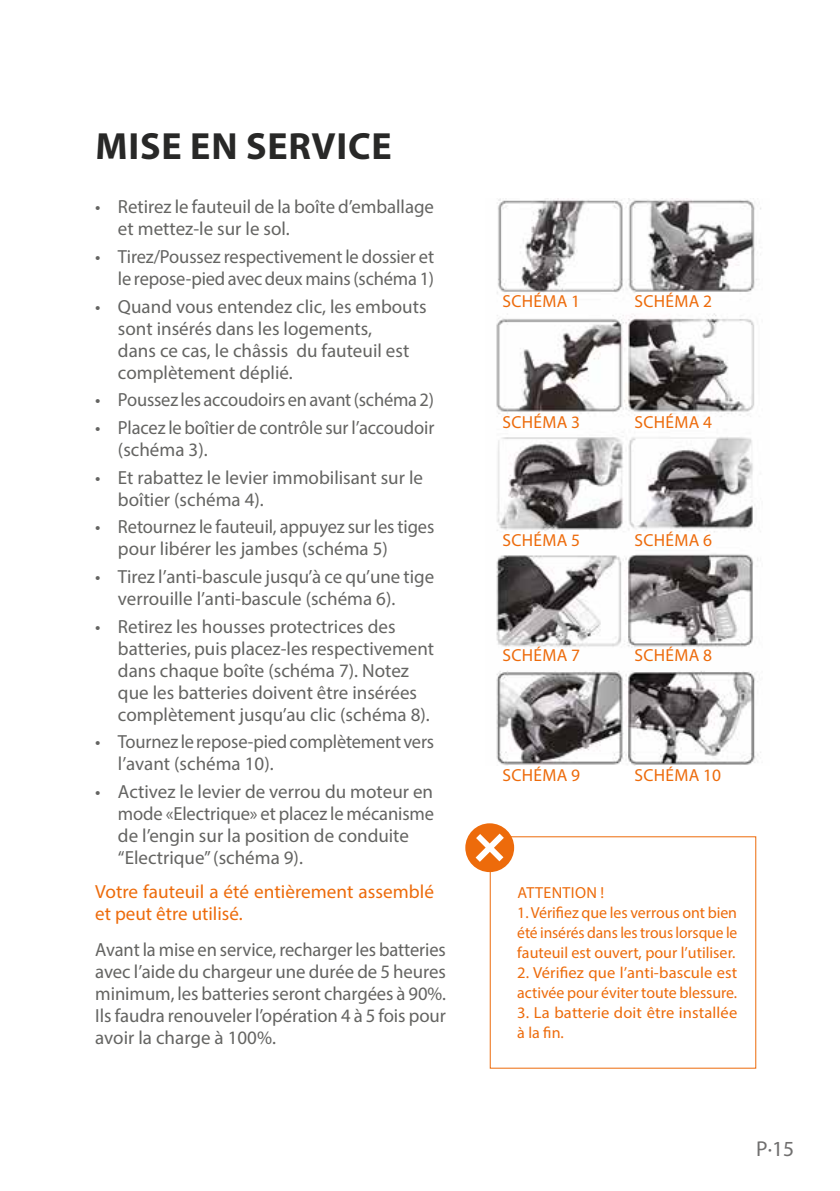
<style>
.page{position:relative;width:840px;height:1191px;background:#fff}
.page>*{position:absolute;margin:0;border:0;box-sizing:border-box;transform-origin:0 0}
.t1{font:700 38px "Myriad Pro";letter-spacing:.02em;color:#282827}
.t2{font:21.6px "Myriad Pro";color:#706f6f}
.t3{font:19px/22px "Myriad Pro";color:#646462}
.t4{font:19px/22px "Myriad Pro";color:#ed6b0b}
.t5{font:17.4px "Myriad Pro";letter-spacing:.02em;color:#ed6b0b}
.t6{font:16px/20px "Myriad Pro";color:#ed6b0b}
.t7{font:16px "Myriad Pro";letter-spacing:.02em;color:#ed6b0b}
</style>
<div class="page">
<img style="left:496px;top:198px;width:265px;height:567px">
<div style="left:465px;top:823px;width:49px;height:49px;background:#ed6b0b;border-radius:50%"></div>
<svg style="left:475px;top:833px;width:28px;height:29px"></svg>
<h1 class="t1" style="left:96px;top:121px;width:297px">MISE EN SERVICE</h1>
<p class="t3" style="left:118px;top:195px;width:317px;text-indent:-23px">• Retirez le fauteuil de la boîte d’emballage et mettez-le sur le sol.</p>
<p class="t3" style="left:95px;top:245px;width:340px;text-align:right">• Tirez/Poussez respectivement le dossier et le repose-pied avec deux mains (schéma 1)</p>
<p class="t3" style="left:118px;top:295px;width:310px;text-indent:-23px">• Quand vous entendez clic, les embouts sont insérés dans les logements,<br>dans ce cas, le châssis du fauteuil est complètement déplié.</p>
<p class="t3" style="left:95px;top:388px;width:340px">• Poussez les accoudoirs en avant (schéma 2)</p>
<p class="t3" style="left:118px;top:416px;width:318px;text-indent:-23px">• Placez le boîtier de contrôle sur l’accoudoir (schéma 3).</p>
<p class="t3" style="left:118px;top:466px;width:306px;text-indent:-23px">• Et rabattez le levier immobilisant sur le boîtier (schéma 4).</p>
<p class="t3" style="left:118px;top:515px;width:318px;text-indent:-23px">• Retournez le fauteuil, appuyez sur les tiges pour libérer les jambes (schéma 5)</p>
<p class="t3" style="left:118px;top:565px;width:317px;text-indent:-23px">• Tirez l’anti-bascule jusqu’à ce qu’une tige verrouille l’anti-bascule (schéma 6).</p>
<p class="t3" style="left:118px;top:615px;width:317px;text-indent:-23px">• Retirez les housses protectrices des batteries, puis placez-les respectivement dans chaque boîte (schéma 7). Notez que les batteries doivent être insérées complètement jusqu’au clic (schéma 8).</p>
<p class="t3" style="left:118px;top:730px;width:317px;text-indent:-23px">• Tournez le repose-pied complètement vers l’avant (schéma 10).</p>
<p class="t3" style="left:118px;top:780px;width:317px;text-indent:-23px">• Activez le levier de verrou du moteur en mode «Electrique» et placez le mécanisme de l’engin sur la position de conduite “Electrique” (schéma 9).</p>
<p class="t4" style="left:95px;top:880px;width:340px">Votre fauteuil a été entièrement assemblé et peut être utilisé.</p>
<p class="t3" style="left:95px;top:938px;width:352px;text-align:justify">Avant la mise en service, recharger les batteries avec l’aide du chargeur une durée de 5 heures minimum, les batteries seront chargées à 90%.<br>Ils faudra renouveler l’opération 4 à 5 fois pour avoir la charge à 100%.</p>
<p class="t5" style="left:502px;top:291px;width:79px">SCHÉMA 1</p>
<p class="t5" style="left:634px;top:291px;width:79px">SCHÉMA 2</p>
<p class="t5" style="left:502px;top:411px;width:79px">SCHÉMA 3</p>
<p class="t5" style="left:634px;top:411px;width:79px">SCHÉMA 4</p>
<p class="t5" style="left:502px;top:529px;width:79px">SCHÉMA 5</p>
<p class="t5" style="left:634px;top:529px;width:79px">SCHÉMA 6</p>
<p class="t5" style="left:502px;top:644px;width:79px">SCHÉMA 7</p>
<p class="t5" style="left:634px;top:644px;width:79px">SCHÉMA 8</p>
<p class="t5" style="left:502px;top:764px;width:79px">SCHÉMA 9</p>
<p class="t5" style="left:634px;top:764px;width:88px">SCHÉMA 10</p>
<p class="t7" style="left:517px;top:882px;width:88px">ATTENTION !</p>
<p class="t6" style="left:517px;top:902px;width:221px;text-align:justify">1. Vérifiez que les verrous ont bien été insérés dans les trous lorsque le fauteuil est ouvert, pour l’utiliser.</p>
<p class="t6" style="left:517px;top:962px;width:221px">2. Vérifiez que l’anti-bascule est activée pour éviter toute blessure.</p>
<p class="t6" style="left:517px;top:1002px;width:221px">3. La batterie doit être installée à la fin.</p>
<p class="t2" style="left:755px;top:1135px;width:40px">P·15</p>
</div>
